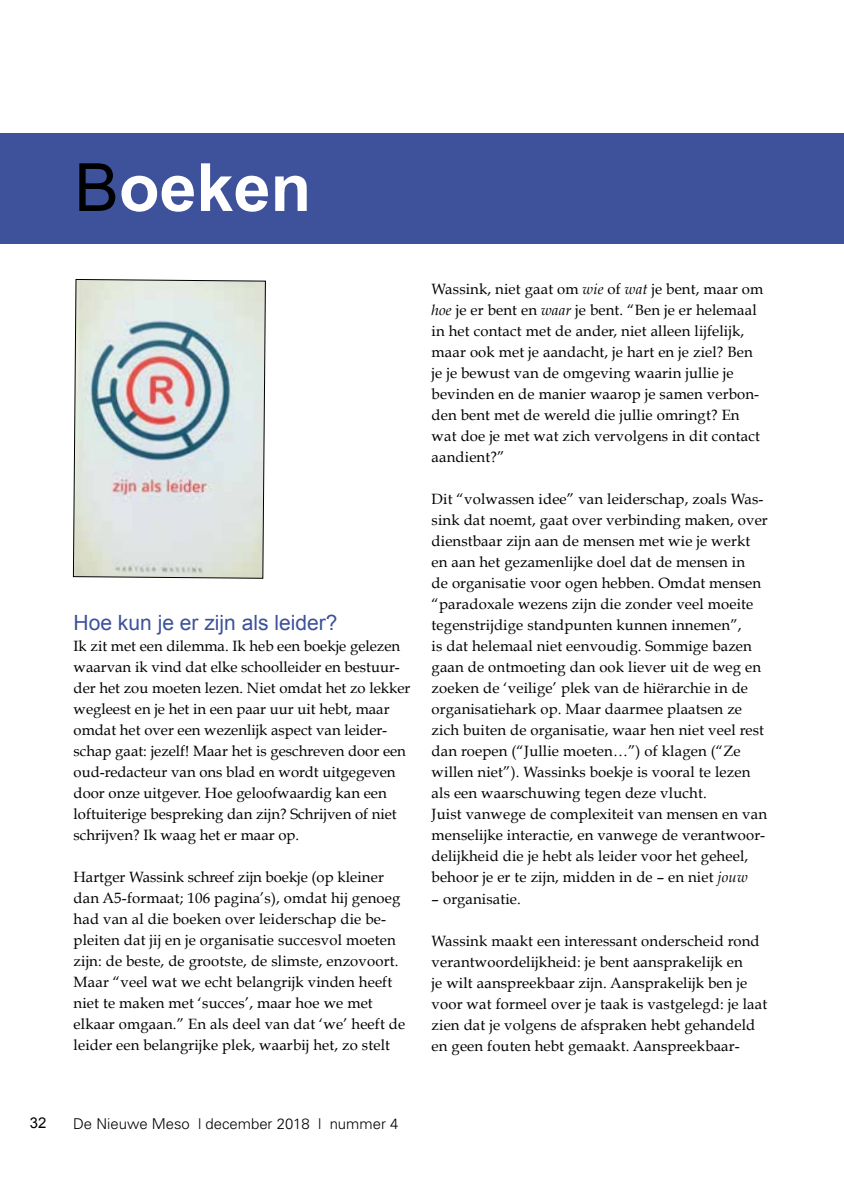
<style>
.page{position:relative;width:844px;height:1191px;background:#fff}
.page>*{position:absolute;margin:0;border:0;box-sizing:border-box;transform-origin:0 0}
.t1{font:700 66.5px "Arial";color:#fff}
.t2{font:21px "Arial";color:#3e519b}
.t3{font:14.88px/21px "Book Antiqua";letter-spacing:.01em;color:#000}
.t4{font:300 14.88px "Univers";color:#000}
.t5{font:14.88px "Arial";color:#000}
.s1{font-weight:400;color:#000}
.s2{font-style:italic}
</style>
<div class="page">
<div style="left:0;top:134px;width:843px;height:110px;background:#3e519b"></div>
<svg style="left:73px;top:279px;width:193px;height:300px;background:#ced3d2"></svg>
<h1 class="t1" style="left:74px;top:143px;width:238px"><span class="s1">B</span>oeken</h1>
<h2 class="t2" style="left:74px;top:609px;width:265px">Hoe kun je er zijn als leider?</h2>
<p class="t3" style="left:74px;top:635px;width:338px">Ik zit met een dilemma. Ik heb een boekje gelezen waarvan ik vind dat elke schoolleider en bestuur&shy;der het zou moeten lezen. Niet omdat het zo lekker wegleest en je het in een paar uur uit hebt, maar omdat het over een wezenlijk aspect van leider&shy;schap gaat: jezelf! Maar het is geschreven door een oud-redacteur van ons blad en wordt uitgegeven door onze uitgever. Hoe geloofwaardig kan een loftuiterige bespreking dan zijn? Schrijven of niet schrijven? Ik waag het er maar op.</p>
<p class="t3" style="left:74px;top:866px;width:333px">Hartger Wassink schreef zijn boekje (op kleiner dan A5-formaat; 106 pagina’s), omdat hij genoeg had van al die boeken over leiderschap die be&shy;pleiten dat jij en je organisatie succesvol moeten zijn: de beste, de grootste, de slimste, enzovoort.<br>Maar “veel wat we echt belangrijk vinden heeft niet te maken met ‘succes’, maar hoe we met elkaar omgaan.” En als deel van dat ‘we’ heeft de leider een belangrijke plek, waarbij het, zo stelt</p>
<p class="t3" style="left:431px;top:279px;width:333px">Wassink, niet gaat om <span class="s2">wie</span> of <span class="s2">wat</span> je bent, maar om <span class="s2">hoe</span> je er bent en <span class="s2">waar</span> je bent. “Ben je er helemaal in het contact met de ander, niet alleen lijfelijk, maar ook met je aandacht, je hart en je ziel? Ben je je bewust van de omgeving waarin jullie je bevinden en de manier waarop je samen verbon&shy;den bent met de wereld die jullie omringt? En wat doe je met wat zich vervolgens in dit contact aandient?”</p>
<p class="t3" style="left:431px;top:489px;width:337px">Dit “volwassen idee” van leiderschap, zoals Was&shy;sink dat noemt, gaat over verbinding maken, over dienstbaar zijn aan de mensen met wie je werkt en aan het gezamenlijke doel dat de mensen in<br>de organisatie voor ogen hebben. Omdat mensen “paradoxale wezens zijn die zonder veel moeite tegenstrijdige standpunten kunnen innemen”,<br>is dat helemaal niet eenvoudig. Sommige bazen gaan de ontmoeting dan ook liever uit de weg en zoeken de ‘veilige’ plek van de hiërarchie in de organisatiehark op. Maar daarmee plaatsen ze zich buiten de organisatie, waar hen niet veel rest dan roepen (“Jullie moeten…”) of klagen (“Ze willen niet”). Wassinks boekje is vooral te lezen als een waarschuwing tegen deze vlucht.<br>Juist vanwege de complexiteit van mensen en van menselijke interactie, en vanwege de verantwoor&shy;delijkheid die je hebt als leider voor het geheel, behoor je er te zijn, midden in de – en niet <span class="s2">jouw</span></p>
<p class="t3" style="left:431px;top:888px;width:91px">– organisatie.</p>
<p class="t3" style="left:431px;top:930px;width:337px">Wassink maakt een interessant onderscheid rond verantwoordelijkheid: je bent aansprakelijk en<br>je wilt aanspreekbaar zijn. Aansprakelijk ben je voor wat formeel over je taak is vastgelegd: je laat zien dat je volgens de afspraken hebt gehandeld en geen fouten hebt gemaakt. Aanspreekbaar-</p>
<p class="t5" style="left:30px;top:1113px;width:18px">32</p>
<p class="t4" style="left:73px;top:1114px;width:326px">De Nieuwe Meso | december 2018 | nummer 4</p>
</div>
